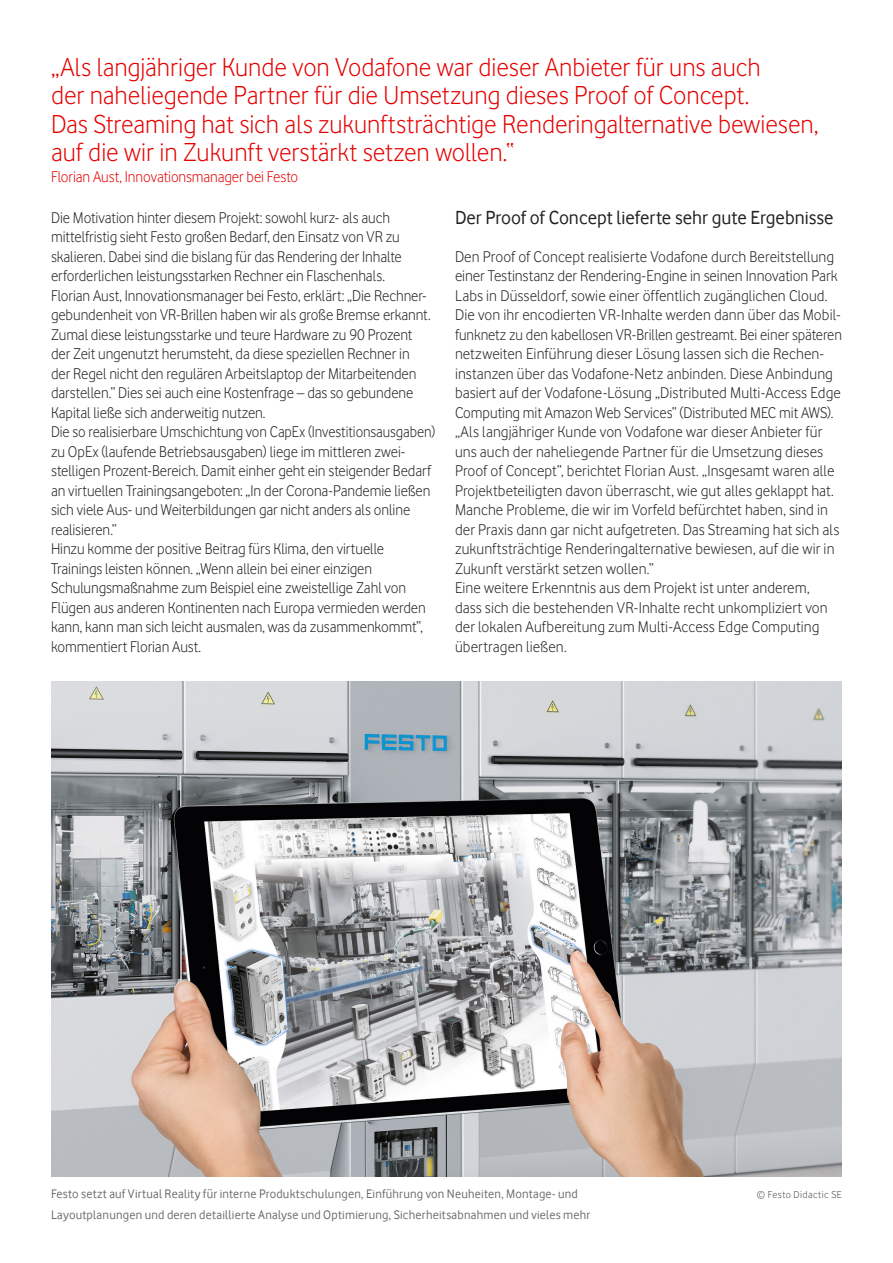
<style>
.page{position:relative;width:893px;height:1263px;background:#fff}
.page>*{position:absolute;margin:0;border:0;box-sizing:border-box;transform-origin:0 0}
.Zitat{font:27px/28.5px "Vodafone Lt";color:#e60000}
.Zwischenheadline{font:19.5px "Vodafone Rg";color:#231f20}
.Fließtext{font:16.2px/19.5px "Vodafone Lt";color:#231f20}
.Fließtext-2{font:16.2px/19.5px "Vodafone Lt";color:#231f20;scale:.96 1}
.Fließtext-3{font:16.2px/19.5px "Vodafone Lt";color:#231f20;scale:.94 1}
.Zitat-2{font:16.2px "Vodafone Lt";letter-spacing:-.005em;color:#e60000;scale:.96 1}
.Bildunterschrift{font:12.75px/21px "Vodafone Rg";letter-spacing:.015em;color:#6c6d70}
.Fließtext-4{font:10.5px "Vodafone Lt";letter-spacing:.045em;color:#4a4d4e}
</style>
<div class="page">
<img style="left:51px;top:682px;width:791px;height:495px">
<p class="Zitat" style="left:51px;top:52px;width:769px">„Als langjähriger Kunde von Vodafone war dieser Anbieter für uns auch<br>der naheliegende Partner für die Umsetzung dieses Proof of Concept.<br>Das Streaming hat sich als zukunftsträchtige Renderingalternative bewiesen, auf die wir in Zukunft verstärkt setzen wollen.“</p>
<p class="Zitat-2" style="left:51px;top:168px;width:259px">Florian Aust, Innovationsmanager bei Festo</p>
<p class="Fließtext-2" style="left:51px;top:207px;width:397px">Die Motivation hinter diesem Projekt: sowohl kurz- als auch mittelfristig sieht Festo großen Bedarf, den Einsatz von VR zu skalieren. Dabei sind die bislang für das Rendering der Inhalte erforderlichen leistungsstarken Rechner ein Flaschenhals.<br>Florian Aust, Innovationsmanager bei Festo, erklärt: „Die Rechner&shy;gebundenheit von VR-Brillen haben wir als große Bremse erkannt.<br>Zumal diese leistungsstarke und teure Hardware zu 90 Prozent der Zeit ungenutzt herumsteht, da diese speziellen Rechner in der Regel nicht den regulären Arbeitslaptop der Mitarbeitenden darstellen.“ Dies sei auch eine Kostenfrage – das so gebundene Kapital ließe sich anderweitig nutzen.</p>
<p class="Fließtext-3" style="left:51px;top:422px;width:410px">Die so realisierbare Umschichtung von CapEx (Investitionsausgaben) zu OpEx (laufende Betriebsausgaben) liege im mittleren zwei&shy;stelligen Prozent-Bereich. Damit einher geht ein steigender Bedarf an virtuellen Trainingsangeboten: „In der Corona-Pandemie ließen sich viele Aus- und Weiterbildungen gar nicht anders als online realisieren.“</p>
<p class="Fließtext-2" style="left:51px;top:539px;width:392px">Hinzu komme der positive Beitrag fürs Klima, den virtuelle Trainings leisten können. „Wenn allein bei einer einzigen Schulungsmaßnahme zum Beispiel eine zweistellige Zahl von Flügen aus anderen Kontinenten nach Europa vermieden werden kann, kann man sich leicht ausmalen, was da zusammenkommt“, kommentiert Florian Aust.</p>
<p class="Zwischenheadline" style="left:455px;top:206px;width:380px">Der Proof of Concept lieferte sehr gute Ergebnisse</p>
<p class="Fließtext" style="left:455px;top:246px;width:388px">Den Proof of Concept realisierte Vodafone durch Bereitstellung einer Testinstanz der Rendering-Engine in seinen Innovation Park Labs in Düsseldorf, sowie einer öffentlich zugänglichen Cloud.<br>Die von ihr encodierten VR-Inhalte werden dann über das Mobil&shy;funknetz zu den kabellosen VR-Brillen gestreamt. Bei einer späteren netzweiten Einführung dieser Lösung lassen sich die Rechen&shy;instanzen über das Vodafone-Netz anbinden. Diese Anbindung basiert auf der Vodafone-Lösung „Distributed Multi-Access Edge Computing mit Amazon Web Services“ (Distributed MEC mit AWS).</p>
<p class="Fließtext" style="left:455px;top:422px;width:386px">„Als langjähriger Kunde von Vodafone war dieser Anbieter für uns auch der naheliegende Partner für die Umsetzung dieses Proof of Concept“, berichtet Florian Aust. „Insgesamt waren alle Projektbeteiligten davon überrascht, wie gut alles geklappt hat.<br>Manche Probleme, die wir im Vorfeld befürchtet haben, sind in der Praxis dann gar nicht aufgetreten. Das Streaming hat sich als zukunftsträchtige Renderingalternative bewiesen, auf die wir in Zukunft verstärkt setzen wollen.“</p>
<p class="Fließtext" style="left:455px;top:578px;width:374px">Eine weitere Erkenntnis aus dem Projekt ist unter anderem, dass sich die bestehenden VR-Inhalte recht unkompliziert von der lokalen Aufbereitung zum Multi-Access Edge Computing übertragen ließen.</p>
<p class="Bildunterschrift" style="left:51px;top:1183px;width:541px">Festo setzt auf Virtual Reality für interne Produktschulungen, Einführung von Neuheiten, Montage- und<br>Layoutplanungen und deren detaillierte Analyse und Optimierung, Sicherheitsabnahmen und vieles mehr</p>
<p class="Fließtext-4" style="left:757px;top:1188px;width:87px">© Festo Didactic SE</p>
</div>
